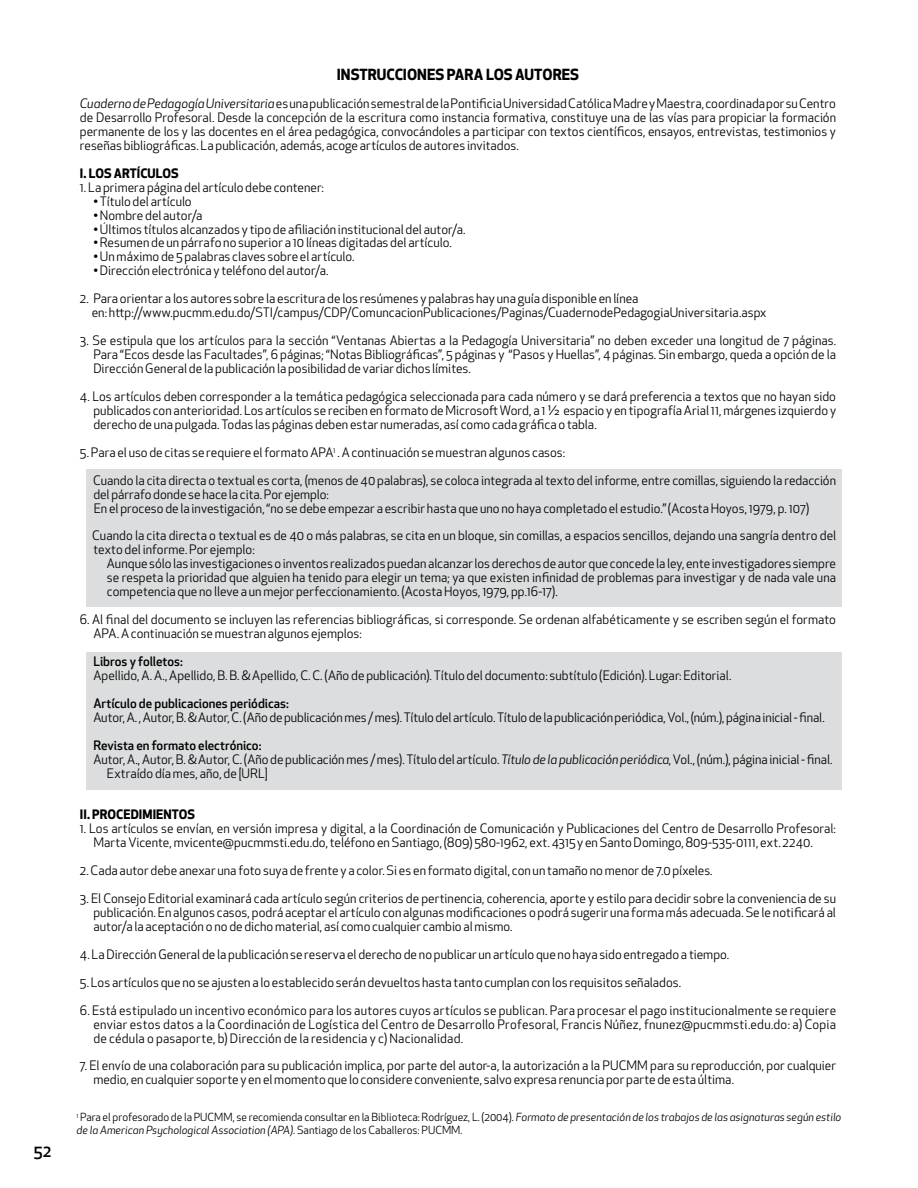
<style>
.page{position:relative;width:918px;height:1188px;background:#fff}
.page>*{position:absolute;margin:0;border:0;box-sizing:border-box;transform-origin:0 0}
.t1{font:500 16.5px "Apex New";color:#000}
.t2{font:700 15px "Apex New";letter-spacing:-.005em;color:#000}
.t3{font:12.75px/14px "Apex New";color:#000}
.t4{font:500 12.75px "Apex New";color:#000}
.t5{font:700 12.75px "Apex New";color:#000}
.t6{font:10.95px/13.2px "Apex New";color:#000}
.s1{font-style:italic}
</style>
<div class="page">
<div style="left:86px;top:470px;width:756px;height:137px;background:#dcddde"></div>
<div style="left:86px;top:652px;width:756px;height:138px;background:#dcddde"></div>
<p class="t1" style="left:33px;top:1140px;width:19px">52</p>
<p class="t2" style="left:337px;top:64px;width:59px">INSTRUCCIONE</p>
<p class="t2" style="left:435px;top:64px;width:30px">S PARA</p>
<p class="t2" style="left:486px;top:64px;width:59px">LOS AUTORE</p>
<p class="t2" style="left:570px;top:64px;width:10px">S</p>
<p class="t3" style="left:80px;top:96px;width:758px;text-align:justify"><span class="s1">Cuaderno de Pedagogía Universitaria</span> es una publicación semestral de la Pontificia Universidad Católica Madre y Maestra, coordinada por su Centro de Desarrollo Profesoral. Desde la concepción de la escritura como instancia formativa, constituye una de las vías para propiciar la formación permanente de los y las docentes en el área pedagógica, convocándoles a participar con textos científicos, ensayos, entrevistas, testimonios y reseñas bibliográficas. La publicación, además, acoge artículos de autores invitados.</p>
<p class="t5" style="left:80px;top:164px;width:42px">I. LOS ARTÍC</p>
<p class="t5" style="left:148px;top:164px;width:33px">ULOS</p>
<p class="t3" style="left:80px;top:180px;width:245px">1. La primera página del artículo debe contener:</p>
<p class="t3" style="left:93px;top:194px;width:100px">• Título del artículo</p>
<p class="t3" style="left:93px;top:208px;width:111px">• Nombre del autor/a</p>
<p class="t3" style="left:93px;top:222px;width:374px">• Últimos títulos alcanzados y tipo de afiliación institucional del autor/a.</p>
<p class="t3" style="left:93px;top:236px;width:360px">• Resumen de un párrafo no superior a 10 líneas digitadas del artículo.</p>
<p class="t3" style="left:93px;top:250px;width:263px">• Un máximo de 5 palabras claves sobre el artículo.</p>
<p class="t3" style="left:93px;top:264px;width:237px">• Dirección electrónica y teléfono del autor/a.</p>
<p class="t3" style="left:92px;top:292px;width:676px;text-indent:-12px">2. Para orientar a los autores sobre la escritura de los resúmenes y palabras hay una guía disponible en línea<br>en: http://www.pucmm.edu.do/STI/campus/CDP/ComuncacionPublicaciones/Paginas/CuadernodePedagogiaUniversitaria.aspx</p>
<p class="t3" style="left:93px;top:334px;width:744px;text-align:justify;text-indent:-14px">3. Se estipula que los artículos para la sección “Ventanas Abiertas a la Pedagogía Universitaria” no deben exceder una longitud de 7 páginas.<br>Para “Ecos desde las Facultades”, 6 páginas; “Notas Bibliográficas”, 5 páginas y “Pasos y Huellas”, 4 páginas. Sin embargo, queda a opción de la Dirección General de la publicación la posibilidad de variar dichos límites.</p>
<p class="t3" style="left:93px;top:389px;width:744px;text-align:justify;text-indent:-14px">4. Los artículos deben corresponder a la temática pedagógica seleccionada para cada número y se dará preferencia a textos que no hayan sido publicados con anterioridad. Los artículos se reciben en formato de Microsoft Word, a 1 ½ espacio y en tipografía Arial 11, márgenes izquierdo y derecho de una pulgada. Todas las páginas deben estar numeradas, así como cada gráfica o tabla.</p>
<p class="t3" style="left:93px;top:438px;width:744px;line-height:27.9px;text-indent:-13px">5. Para el uso de citas se requiere el formato APA<sup>1</sup> . A continuación se muestran algunos casos:<br>Cuando la cita directa o textual es corta, (menos de 40 palabras), se coloca integrada al texto del informe, entre comillas, siguiendo la redacción</p>
<p class="t3" style="left:93px;top:487px;width:717px">del párrafo donde se hace la cita. Por ejemplo:<br>En el proceso de la investigación, “no se debe empezar a escribir hasta que uno no haya completado el estudio.” (Acosta Hoyos, 1979, p. 107)</p>
<p class="t3" style="left:92px;top:529px;width:745px">Cuando la cita directa o textual es de 40 o más palabras, se cita en un bloque, sin comillas, a espacios sencillos, dejando una sangría dentro del texto del informe. Por ejemplo:</p>
<p class="t3" style="left:107px;top:557px;width:731px;text-align:justify">Aunque sólo las investigaciones o inventos realizados puedan alcanzar los derechos de autor que concede la ley, ente investigadores siempre se respeta la prioridad que alguien ha tenido para elegir un tema; ya que existen infinidad de problemas para investigar y de nada vale una competencia que no lleve a un mejor perfeccionamiento. (Acosta Hoyos, 1979, pp.16-17).</p>
<p class="t3" style="left:93px;top:613px;width:744px;text-indent:-14px">6. Al final del documento se incluyen las referencias bibliográficas, si corresponde. Se ordenan alfabéticamente y se escriben según el formato<br>APA. A continuación se muestran algunos ejemplos:</p>
<p class="t4" style="left:93px;top:653px;width:91px">Libros y folletos:</p>
<p class="t3" style="left:93px;top:668px;width:640px">Apellido, A. A., Apellido, B. B. &amp; Apellido, C. C. (Año de publicación). Título del documento: subtítulo (Edición). Lugar: Editorial.</p>
<p class="t4" style="left:93px;top:695px;width:197px">Artículo de publicaciones periódicas:</p>
<p class="t3" style="left:93px;top:710px;width:733px">Autor, A. , Autor, B. &amp; Autor, C. (Año de publicación mes / mes). Título del artículo. Título de la publicación periódica, Vol., (núm.), página inicial - final.</p>
<p class="t4" style="left:93px;top:736px;width:170px">Revista en formato electrónico:</p>
<p class="t3" style="left:93px;top:752px;width:741px">Autor, A., Autor, B. &amp; Autor, C. (Año de publicación mes / mes). Título del artículo. <span class="s1">Título de la publicación periódica</span>, Vol., (núm.), página inicial - final.</p>
<p class="t3" style="left:107px;top:766px;width:162px">Extraído día mes, año, de [URL]</p>
<p class="t5" style="left:80px;top:806px;width:28px">II. PROCEDI</p>
<p class="t5" style="left:143px;top:806px;width:18px">MIENTO</p>
<p class="t5" style="left:188px;top:806px;width:9px">S</p>
<p class="t3" style="left:93px;top:822px;width:744px;text-indent:-14px">1. Los artículos se envían, en versión impresa y digital, a la Coordinación de Comunicación y Publicaciones del Centro de Desarrollo Profesoral:<br>Marta Vicente, mvicente@pucmmsti.edu.do, teléfono en Santiago, (809) 580-1962, ext. 4315 y en Santo Domingo, 809-535-0111, ext. 2240.</p>
<p class="t3" style="left:80px;top:864px;width:634px">2. Cada autor debe anexar una foto suya de frente y a color. Si es en formato digital, con un tamaño no menor de 7.0 píxeles.</p>
<p class="t3" style="left:93px;top:892px;width:744px;text-align:justify;text-indent:-14px">3. El Consejo Editorial examinará cada artículo según criterios de pertinencia, coherencia, aporte y estilo para decidir sobre la conveniencia de su publicación. En algunos casos, podrá aceptar el artículo con algunas modificaciones o podrá sugerir una forma más adecuada. Se le notificará al autor/a la aceptación o no de dicho material, así como cualquier cambio al mismo.</p>
<p class="t3" style="left:80px;top:947px;width:651px">4. La Dirección General de la publicación se reserva el derecho de no publicar un artículo que no haya sido entregado a tiempo.</p>
<p class="t3" style="left:80px;top:975px;width:603px">5. Los artículos que no se ajusten a lo establecido serán devueltos hasta tanto cumplan con los requisitos señalados.</p>
<p class="t3" style="left:93px;top:1003px;width:744px;text-align:justify;text-indent:-14px">6. Está estipulado un incentivo económico para los autores cuyos artículos se publican. Para procesar el pago institucionalmente se requiere enviar estos datos a la Coordinación de Logística del Centro de Desarrollo Profesoral, Francis Núñez, fnunez@pucmmsti.edu.do: a) Copia de cédula o pasaporte, b) Dirección de la residencia y c) Nacionalidad.</p>
<p class="t3" style="left:93px;top:1059px;width:744px;text-indent:-14px">7. El envío de una colaboración para su publicación implica, por parte del autor-a, la autorización a la PUCMM para su reproducción, por cualquier medio, en cualquier soporte y en el momento que lo considere conveniente, salvo expresa renuncia por parte de esta última.</p>
<p class="t6" style="left:76px;top:1111px;width:766px"><sup>1</sup> Para el profesorado de la PUCMM, se recomienda consultar en la Biblioteca: Rodríguez, L. (2004). <span class="s1">Formato de presentación de los trabajos de las asignaturas según estilo de la American Psychological Association (APA)</span>. Santiago de los Caballeros: PUCMM.</p>
</div>
